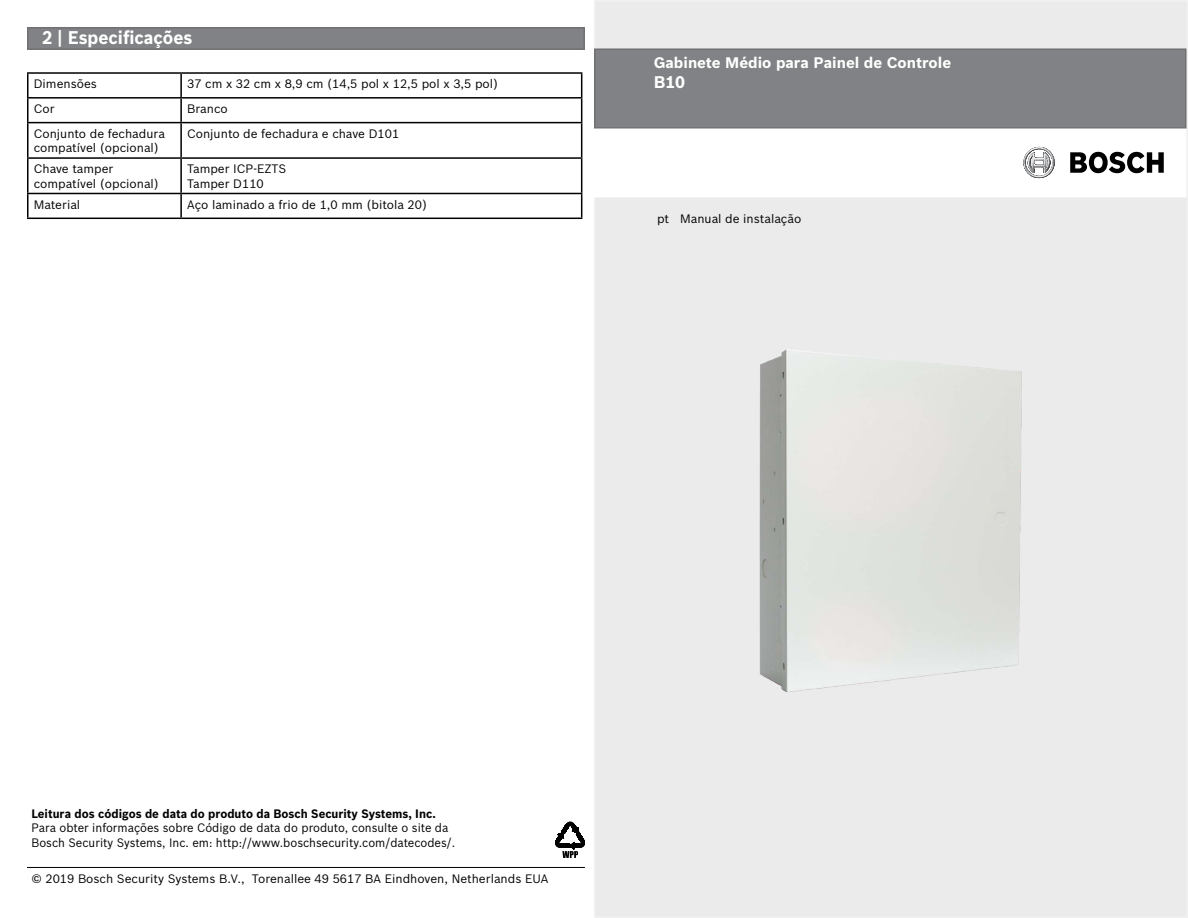
<style>
.page{position:relative;width:1188px;height:918px;background:#fff}
.page>*{position:absolute;margin:0;border:0;box-sizing:border-box;transform-origin:0 0}
.t1{font:700 18px "Bosch Sans";color:#fff;scale:.95 1}
.t2{font:700 16.5px "Bosch Sans";color:#fff}
.t3{font:700 15px "Bosch Sans";color:#fff}
.t4{font:12px/14.4px "Bosch Sans";color:#000}
.t5{font:12px/14.4px "Bosch Sans";color:#000;scale:.95 1}
.t6{font:700 12px "Bosch Sans";color:#000;scale:.95 1}
.t7{font:12px "Bosch Sans";color:#010000}
</style>
<div class="page">
<svg style="left:555px;top:822px;width:29px;height:36px"></svg>
<hr style="left:27px;top:72px;width:154px;height:2px;background:#000">
<hr style="left:181px;top:72px;width:401px;height:2px;background:#000">
<hr style="left:180px;top:74px;width:2px;height:23px;background:#000">
<hr style="left:27px;top:97px;width:154px;height:2px;background:#000">
<svg style="left:27px;top:74px;width:1px;height:48px"></svg>
<hr style="left:181px;top:97px;width:401px;height:2px;background:#000">
<hr style="left:180px;top:99px;width:2px;height:23px;background:#000">
<svg style="left:581px;top:74px;width:1px;height:48px"></svg>
<hr style="left:27px;top:122px;width:154px;height:1px;background:#000">
<hr style="left:27px;top:123px;width:1px;height:34px;background:#000">
<hr style="left:181px;top:122px;width:401px;height:1px;background:#000">
<hr style="left:180px;top:123px;width:2px;height:34px;background:#000">
<hr style="left:581px;top:123px;width:1px;height:34px;background:#000">
<hr style="left:27px;top:157px;width:154px;height:2px;background:#000">
<hr style="left:27px;top:159px;width:1px;height:34px;background:#000">
<hr style="left:181px;top:157px;width:401px;height:2px;background:#000">
<hr style="left:180px;top:159px;width:2px;height:34px;background:#000">
<hr style="left:581px;top:159px;width:1px;height:34px;background:#000">
<hr style="left:27px;top:193px;width:154px;height:1px;background:#000">
<svg style="left:27px;top:194px;width:1px;height:24px"></svg>
<hr style="left:181px;top:193px;width:401px;height:1px;background:#000">
<hr style="left:180px;top:194px;width:2px;height:24px;background:#000">
<svg style="left:581px;top:194px;width:1px;height:24px"></svg>
<hr style="left:27px;top:218px;width:154px;height:1px;background:#000">
<hr style="left:181px;top:218px;width:401px;height:1px;background:#000">
<hr style="left:27px;top:867px;width:558px;height:1px;background:#000">
<div style="left:27px;top:27px;width:558px;height:23px;background:#808285;border:2px solid #717072"></div>
<div style="left:594px;top:0;width:594px;height:918px;background:#ebebec"></div>
<div style="left:595px;top:49px;width:591px;height:79px;background:#808285"></div>
<div style="left:594px;top:48px;width:592px;height:81px;border:2px solid #717072"></div>
<div style="left:595px;top:129px;width:591px;height:68px;background:#fff"></div>
<svg style="left:1023px;top:147px;width:32px;height:31px"></svg>
<svg style="left:1070px;top:152px;width:94px;height:21px"></svg>
<img style="left:759px;top:349px;width:263px;height:343px">
<h1 class="t1" style="left:42px;top:24px;width:160px">2 | Especificações</h1>
<p class="t4" style="left:34px;top:76px;width:65px">Dimensões</p>
<p class="t4" style="left:187px;top:76px;width:313px">37 cm x 32 cm x 8,9 cm (14,5 pol x 12,5 pol x 3,5 pol)</p>
<p class="t4" style="left:34px;top:101px;width:22px">Cor</p>
<p class="t4" style="left:187px;top:101px;width:42px">Branco</p>
<p class="t4" style="left:34px;top:125px;width:133px">Conjunto de fechadura compatível (opcional)</p>
<p class="t4" style="left:187px;top:125px;width:214px">Conjunto de fechadura e chave D101</p>
<p class="t4" style="left:34px;top:161px;width:127px">Chave tamper compatível (opcional)</p>
<p class="t4" style="left:187px;top:161px;width:101px">Tamper ICP-EZTS<br>Tamper D110</p>
<p class="t4" style="left:34px;top:196px;width:48px">Material</p>
<p class="t4" style="left:187px;top:196px;width:242px">Aço laminado a frio de 1,0 mm (bitola 20)</p>
<p class="t3" style="left:654px;top:52px;width:299px">Gabinete Médio para Painel de Controle</p>
<h2 class="t2" style="left:654px;top:70px;width:33px">B10</h2>
<p class="t7" style="left:657px;top:210px;width:146px">pt Manual de instalação</p>
<p class="t6" style="left:32px;top:805px;width:427px">Leitura dos códigos de data do produto da Bosch Security Systems, Inc.</p>
<p class="t5" style="left:32px;top:820px;width:447px">Para obter informações sobre Código de data do produto, consulte o site da<br>Bosch Security Systems, Inc. em: http://www.boschsecurity.com/datecodes/.</p>
<p class="t4" style="left:32px;top:870px;width:518px">© 2019 Bosch Security Systems B.V., Torenallee 49 5617 BA Eindhoven, Netherlands EUA</p>
</div>
